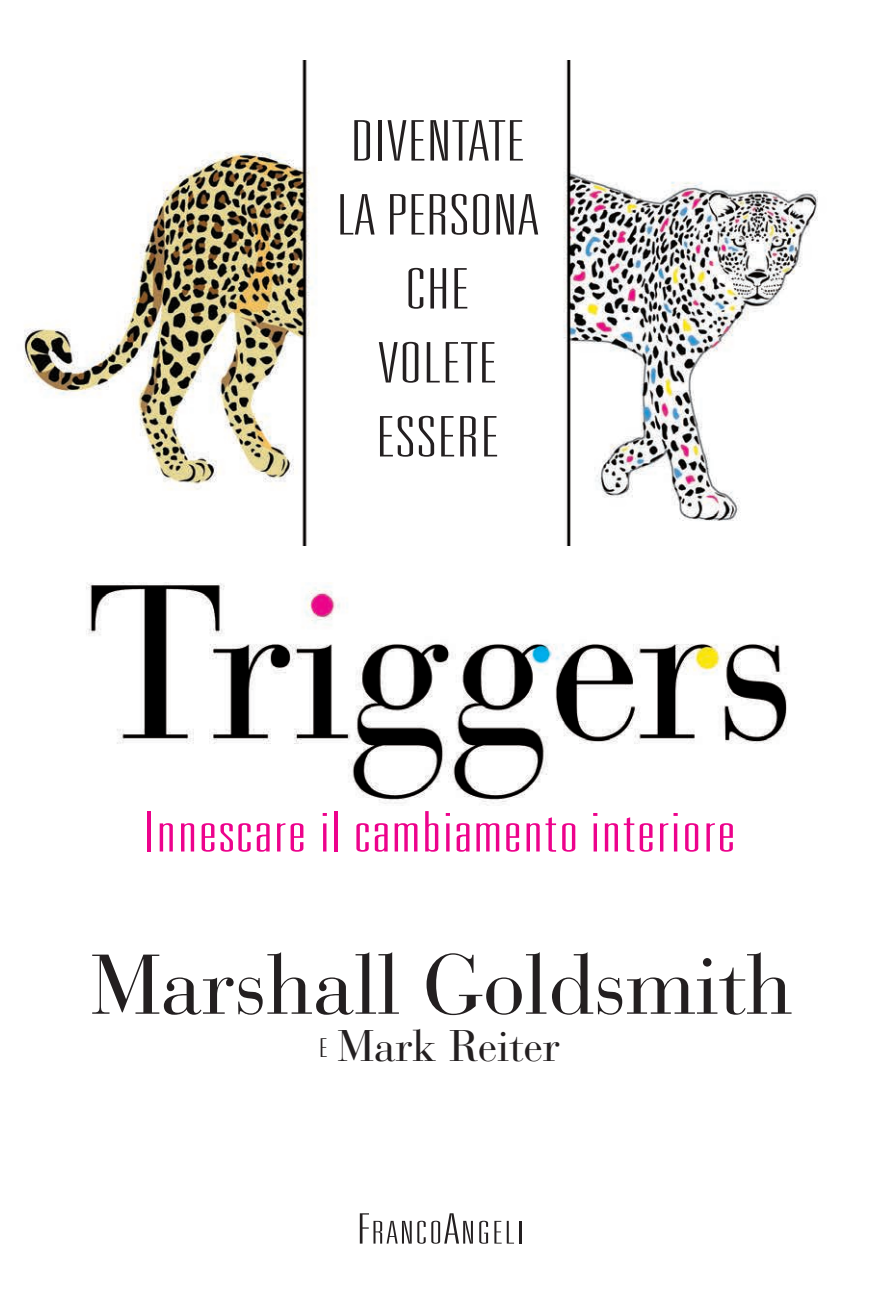
<style>
.page{position:relative;width:878px;height:1308px;background:#fff}
.page>*{position:absolute;margin:0;border:0;box-sizing:border-box;transform-origin:0 0}
.t1{font:84px "Bauer Bodoni";letter-spacing:-.005em;color:#231f20}
.t2{font:100 ultra-condensed 56px/74px "Univers";letter-spacing:.025em;color:#231f20;text-align:center;scale:1.6 1}
.t3{font:100 ultra-condensed 56px "Univers";letter-spacing:.02em;color:#ed028c;scale:1.7 1}
.t4{font:44px "Bauer Bodoni";letter-spacing:-.005em;color:#231f20}
.t5{font:100 ultra-condensed 31.6px "Univers";letter-spacing:.06em;color:#231f20;scale:1.6 1}
.s1{font-family:"Univers";font-weight:100;font-stretch:ultra-condensed;font-size:26px}
.s2{font-size:42px}
</style>
<div class="page">
<img style="left:24px;top:60px;width:794px;height:746px">
<div style="left:288px;top:547px;width:302px;height:35px;background:#fff"></div>
<p class="t2" style="left:337px;top:109px;width:126px">DIVENTATE<br>LA PERSONA<br>CHE<br>VOLETE<br>ESSERE</p>
<p class="t3" style="left:144px;top:811px;width:349px">Innescare il cambiamentointeriore</p>
<h1 class="t1" style="left:91px;top:952px;width:703px">Marshall Goldsmith</h1>
<p class="t4" style="left:319px;top:1029px;width:242px"><span class="s1">E</span> Mark Reiter</p>
<p class="t5" style="left:357px;top:1221px;width:105px"><span class="s2">F</span>RANCO<span class="s2">A</span>NGELI</p>
</div>
